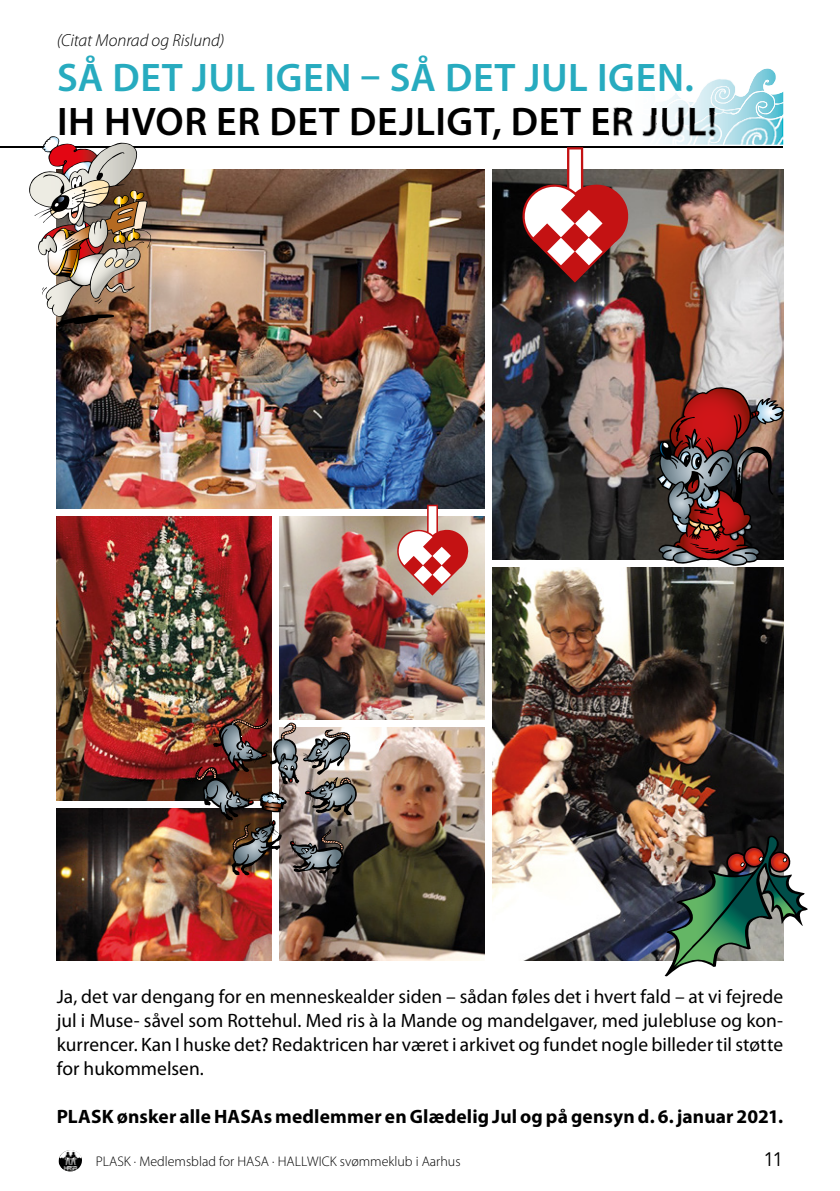
<style>
.page{position:relative;width:840px;height:1191px;background:#fff}
.page>*{position:absolute;margin:0;border:0;box-sizing:border-box;transform-origin:0 0}
.t1{font:600 40px "Myriad Pro";letter-spacing:.015em;color:#000}
.t2{font:600 40px "Myriad Pro";letter-spacing:.015em;color:#27abbf}
.t3{font:19.4px/24px "Myriad Pro";letter-spacing:.005em;color:#000;text-align:justify}
.t4{font:700 19.4px "Myriad Pro";letter-spacing:.01em;color:#000}
.t5{font:19.4px "Avenir LT Std";color:#000}
.t6{font:italic 300 17.4px "Myriad Pro";letter-spacing:-.005em;color:#000}
.t7{font:300 14px "Myriad Pro";color:#000}
</style>
<div class="page">
<hr style="left:0;top:147px;width:782px;height:1px;background:#000">
<img style="left:58px;top:1150px;width:14px;height:21px">
<svg style="left:608px;top:68px;width:174px;height:70px"></svg>
<img style="left:57px;top:170px;width:428px;height:339px">
<img style="left:57px;top:516px;width:215px;height:444px">
<img style="left:279px;top:516px;width:206px;height:204px">
<img style="left:492px;top:170px;width:290px;height:790px">
<img style="left:279px;top:727px;width:206px;height:233px">
<div style="left:488px;top:560px;width:308px;height:6px;background:#fff"></div>
<div style="left:52px;top:801px;width:223px;height:6px;background:#fff"></div>
<img style="left:664px;top:835px;width:143px;height:141px">
<svg style="left:520px;top:147px;width:110px;height:135px"></svg>
<svg style="left:395px;top:505px;width:74px;height:90px"></svg>
<img style="left:29px;top:136px;width:122px;height:189px">
<svg style="left:649px;top:386px;width:134px;height:180px;background:#6f4241"></svg>
<img style="left:195px;top:717px;width:161px;height:158px">
<img style="left:611px;top:103px;width:129px;height:22px">
<img style="left:699px;top:78px;width:35px;height:25px">
<p class="t6" style="left:57px;top:31px;width:169px">(Citat Monrad og Rislund)</p>
<h1 class="t2" style="left:57px;top:55px;width:638px">SÅ DET JUL IGEN – SÅ DET JUL IGEN.</h1>
<h1 class="t1" style="left:57px;top:99px;width:661px">IH HVOR ER DET DEJLIGT, DET ER JUL!</h1>
<p class="t3" style="left:57px;top:985px;width:727px">Ja, det var dengang for en menneskealder siden – sådan føles det i hvert fald – at vi fejrede jul i Muse- såvel som Rottehul. Med ris à la Mande og mandelgaver, med julebluse og kon&shy;kurrencer. Kan I huske det? Redaktricen har været i arkivet og fundet nogle billeder til støtte for hukommelsen.</p>
<p class="t4" style="left:57px;top:1105px;width:727px">PLASK ønsker alle HASAs medlemmer en Glædelig Jul og på gensyn d. 6. januar 2021.</p>
<p class="t7" style="left:96px;top:1153px;width:366px">PLASK · Medlemsblad for HASA · HALLWICK svømmeklub i Aarhus</p>
<p class="t5" style="left:763px;top:1147px;width:21px">11</p>
</div>
